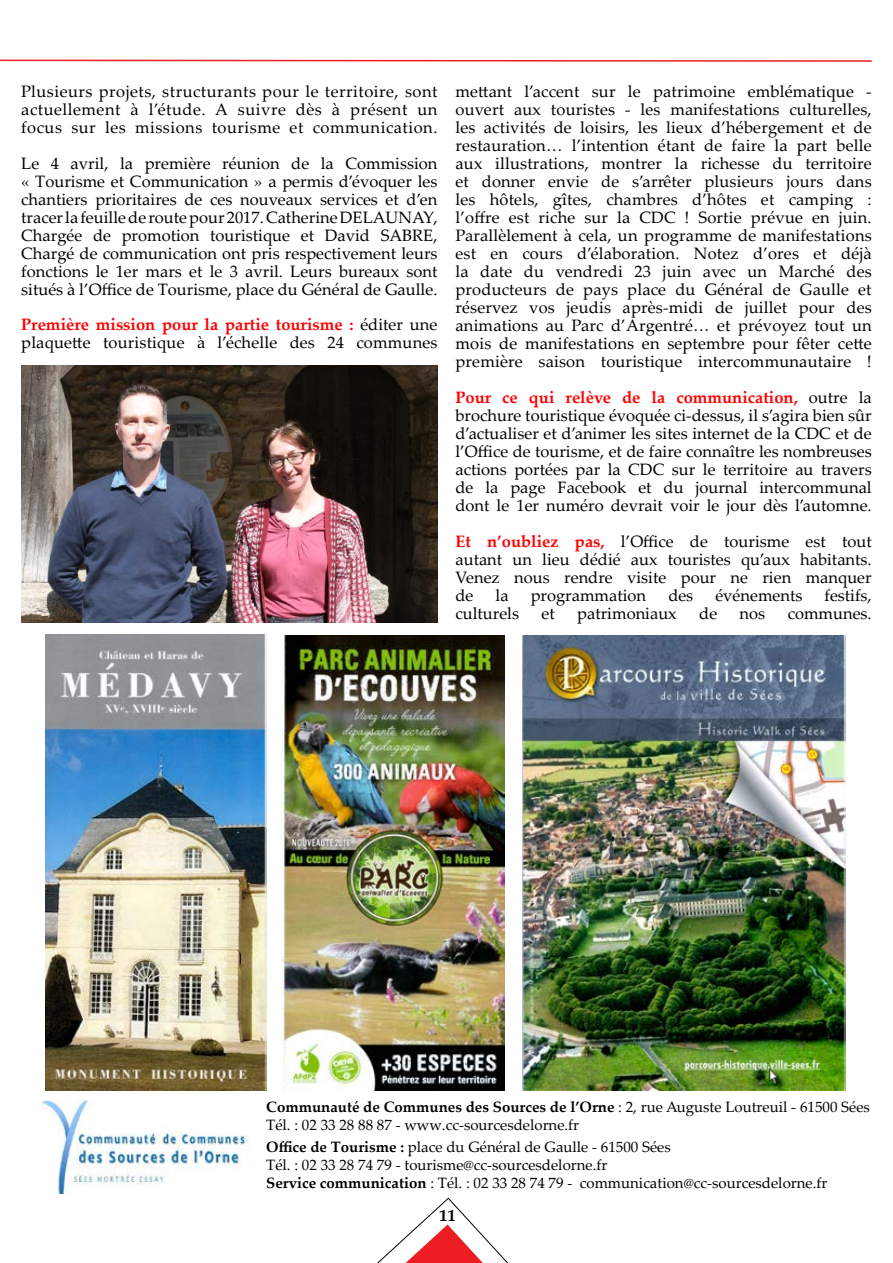
<style>
.page{position:relative;width:893px;height:1263px;background:#fff}
.page>*{position:absolute;margin:0;border:0;box-sizing:border-box;transform-origin:0 0}
.t1{font:16.5px/18px "Palatino Linotype";color:#000;text-align:justify}
.t2{font:700 16.5px "Palatino Linotype";color:#000}
.t3{font:15px/18px "Palatino Linotype";color:#000}
.s1{font-weight:700;color:#f00}
.s2{font-weight:700}
</style>
<div class="page">
<img style="left:281px;top:635px;width:223px;height:456px">
<svg style="left:0;top:59px;width:872px;height:3px"></svg>
<img style="left:42px;top:1100px;width:207px;height:94px">
<svg style="left:377px;top:1197px;width:131px;height:66px"></svg>
<img style="left:21px;top:365px;width:416px;height:257px">
<img style="left:46px;top:635px;width:221px;height:456px">
<img style="left:523px;top:635px;width:322px;height:456px">
<p class="t1" style="left:21px;top:82px;width:418px">Plusieurs projets, structurants pour le territoire, sont actuellement à l’étude. A suivre dès à présent un focus sur les missions tourisme et communication.</p>
<p class="t1" style="left:21px;top:154px;width:418px">Le 4 avril, la première réunion de la Commission « Tourisme et Communication » a permis d’évoquer les chantiers prioritaires de ces nouveaux services et d’en tracer la feuille de route pour 2017. Catherine DELAUNAY, Chargée de promotion touristique et David SABRE, Chargé de communication ont pris respectivement leurs fonctions le 1er mars et le 3 avril. Leurs bureaux sont situés à l’Office de Tourisme, place du Général de Gaulle.</p>
<p class="t1" style="left:21px;top:315px;width:418px"><span class="s1">Première mission pour la partie tourisme :</span> éditer une plaquette touristique à l’échelle des 24 communes</p>
<p class="t1" style="left:455px;top:82px;width:418px">mettant l’accent sur le patrimoine emblématique - ouvert aux touristes - les manifestations culturelles, les activités de loisirs, les lieux d’hébergement et de restauration… l’intention étant de faire la part belle aux illustrations, montrer la richesse du territoire et donner envie de s’arrêter plusieurs jours dans les hôtels, gîtes, chambres d’hôtes et camping : l’offre est riche sur la CDC ! Sortie prévue en juin.<br>Parallèlement à cela, un programme de manifestations est en cours d’élaboration. Notez d’ores et déjà la date du vendredi 23 juin avec un Marché des producteurs de pays place du Général de Gaulle et réservez vos jeudis après-midi de juillet pour des animations au Parc d’Argentré… et prévoyez tout un mois de manifestations en septembre pour fêter cette première saison touristique intercommunautaire !</p>
<p class="t1" style="left:455px;top:388px;width:418px"><span class="s1">Pour ce qui relève de la communication,</span> outre la brochure touristique évoquée ci-dessus, il s’agira bien sûr d’actualiser et d’animer les sites internet de la CDC et de l’Office de tourisme, et de faire connaître les nombreuses actions portées par la CDC sur le territoire au travers de la page Facebook et du journal intercommunal dont le 1er numéro devrait voir le jour dès l’automne.</p>
<p class="t1" style="left:455px;top:532px;width:418px"><span class="s1">Et n’oubliez pas,</span> l’Office de tourisme est tout autant un lieu dédié aux touristes qu’aux habitants.<br>Venez nous rendre visite pour ne rien manquer de</p>
<p class="t1" style="left:496px;top:586px;width:15px">la</p>
<p class="t1" style="left:531px;top:586px;width:117px">programmation</p>
<p class="t1" style="left:668px;top:586px;width:26px">des</p>
<p class="t1" style="left:715px;top:586px;width:89px">événements</p>
<p class="t1" style="left:824px;top:586px;width:49px">festifs,</p>
<p class="t1" style="left:455px;top:604px;width:65px">culturels</p>
<p class="t1" style="left:541px;top:604px;width:15px">et</p>
<p class="t1" style="left:577px;top:604px;width:101px">patrimoniaux</p>
<p class="t1" style="left:699px;top:604px;width:19px">de</p>
<p class="t1" style="left:740px;top:604px;width:27px">nos</p>
<p class="t1" style="left:788px;top:604px;width:86px">communes.</p>
<p class="t3" style="left:266px;top:1097px;width:605px"><span class="s2">Communauté de Communes des Sources de l’Orne</span> : 2, rue Auguste Loutreuil - 61500 Sées<br>Tél. : 02 33 28 88 87 - www.cc-sourcesdelorne.fr</p>
<p class="t3" style="left:266px;top:1137px;width:563px"><span class="s2">Office de Tourisme :</span> place du Général de Gaulle - 61500 Sées<br>Tél. : 02 33 28 74 79 - tourisme@cc-sourcesdelorne.fr<br><span class="s2">Service communication</span> : Tél. : 02 33 28 74 79 - communication@cc-sourcesdelorne.fr</p>
<p class="t2" style="left:439px;top:1203px;width:18px">11</p>
</div>
